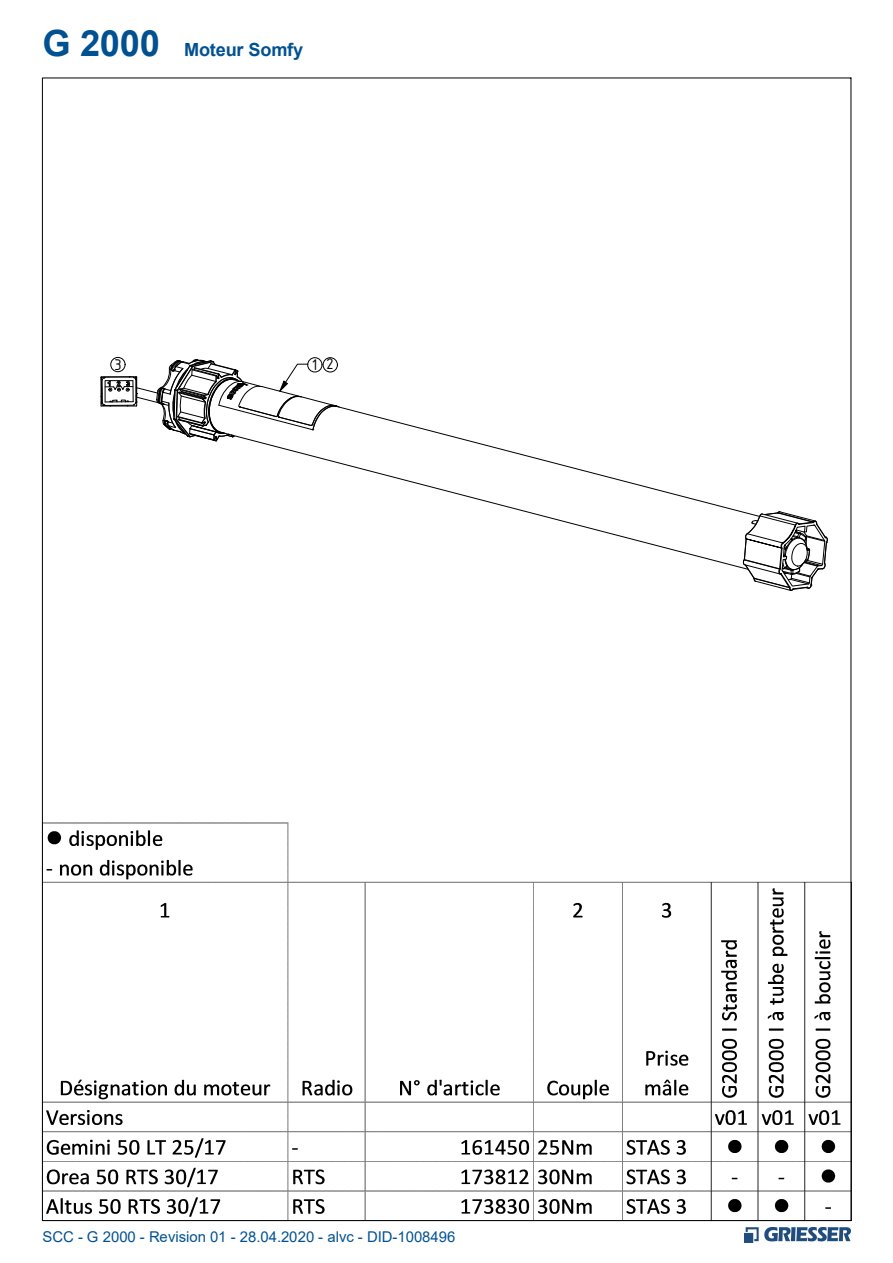
<style>
.page{position:relative;width:893px;height:1263px;background:#fff}
.page>*{position:absolute;margin:0;border:0;box-sizing:border-box;transform-origin:0 0}
.t1{font:700 18.15px "Arial";letter-spacing:-.015em;color:#005192}
.t2{font:16.8px "ISOCPEUR";color:#000}
.t3{font:14.85px "Arial";color:#005192}
.s1{font-size:36.15px}
</style>
<div class="page">
<img style="left:744px;top:1228px;width:106px;height:15px">
<img style="left:44px;top:822px;width:805px;height:397px">
<svg style="left:340px;top:406px;width:97px;height:26px"></svg>
<svg style="left:256px;top:432px;width:486px;height:137px"></svg>
<svg style="left:742px;top:511px;width:86px;height:80px"></svg>
<div style="left:110px;top:357px;width:15px;height:15px;border:1px solid #000;border-radius:50%"></div>
<div style="left:323px;top:357px;width:15px;height:15px;border:1px solid #000;border-radius:50%"></div>
<div style="left:307px;top:357px;width:15px;height:15px;border:1px solid #000;border-radius:50%"></div>
<svg style="left:100px;top:358px;width:240px;height:84px"></svg>
<p class="t1" style="left:42px;top:43px;width:262px"><span class="s1">G 2000</span> Moteur Somfy</p>
<p class="t2" style="left:114px;top:359px;width:9px">3</p>
<p class="t2" style="left:312px;top:359px;width:23px">1 2</p>
<p class="t3" style="left:42px;top:1232px;width:414px">SCC - G 2000 - Revision 01 - 28.04.2020 - alvc - DID-1008496</p>
</div>
